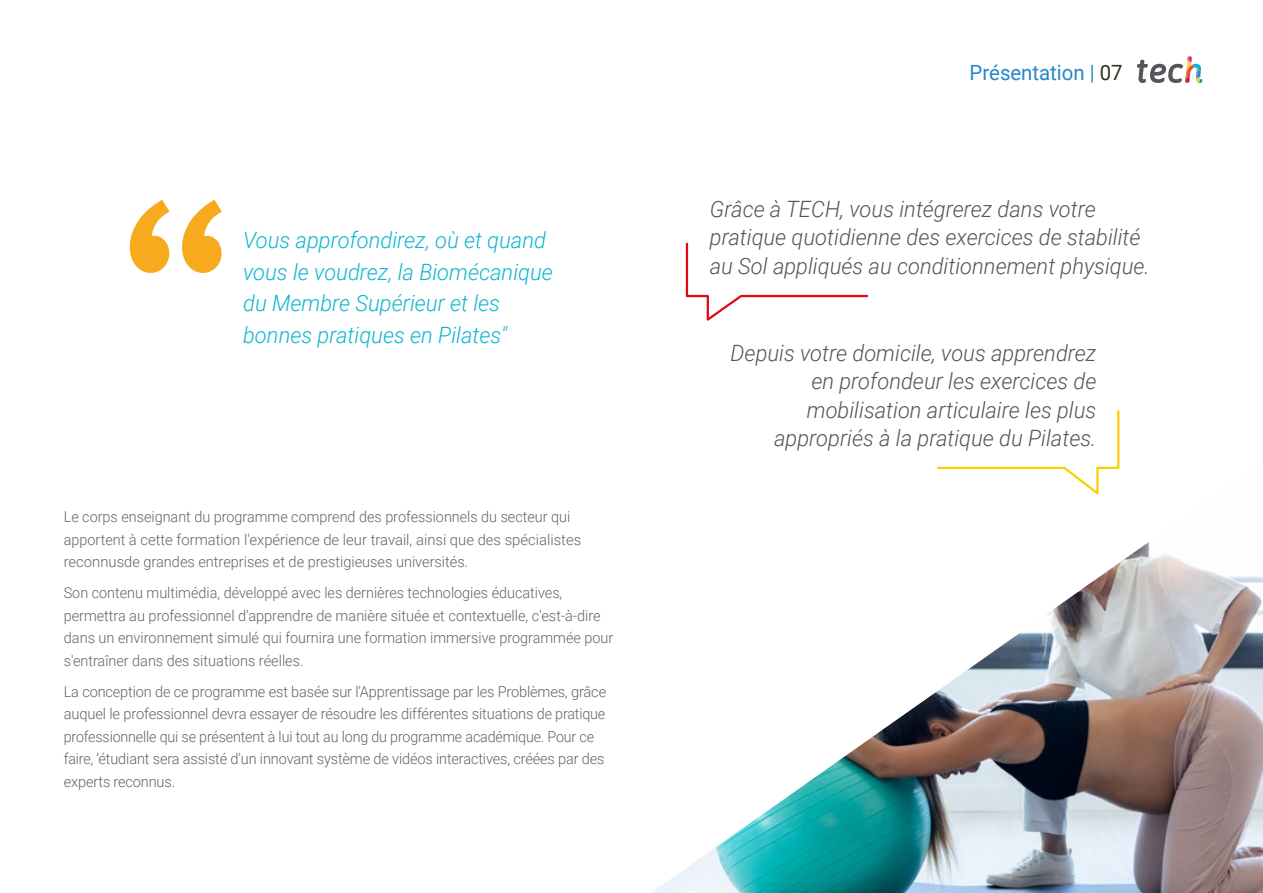
<style>
.page{position:relative;width:1263px;height:893px;background:#fff}
.page>*{position:absolute;margin:0;border:0;box-sizing:border-box;transform-origin:0 0}
.t1{font:italic 300 22.5px/28.5px "Roboto";color:#52555b;text-align:right}
.t2{font:italic 300 22.5px/31.5px "Roboto";color:#0fb6cf}
.t3{font:21px "Roboto";color:#2488c9}
.t4{font:300 15px/22.5px "Roboto";color:#61646a;scale:.96 1}
.t5{font:300 15px/22.5px "Roboto";color:#61646a}
.s1{color:#312e20}
</style>
<div class="page">
<svg style="left:130px;top:200px;width:92px;height:73px"></svg>
<svg style="left:1117px;top:410px;width:3px;height:51px"></svg>
<svg style="left:685px;top:243px;width:183px;height:78px"></svg>
<img style="left:652px;top:461px;width:611px;height:432px">
<svg style="left:1137px;top:56px;width:65px;height:27px"></svg>
<h1 class="t2" style="left:243px;top:224px;width:311px">Vous approfondirez, où et quand vous le voudrez, la Biomécanique du Membre Supérieur et les bonnes pratiques en Pilates"</h1>
<p class="t4" style="left:64px;top:505px;width:540px">Le corps enseignant du programme comprend des professionnels du secteur qui apportent à cette formation l'expérience de leur travail, ainsi que des spécialistes reconnusde grandes entreprises et de prestigieuses universités.</p>
<p class="t4" style="left:64px;top:581px;width:574px">Son contenu multimédia, développé avec les dernières technologies éducatives, permettra au professionnel d'apprendre de manière située et contextuelle, c'est-à-dire dans un environnement simulé qui fournira une formation immersive programmée pour s'entraîner dans des situations réelles.</p>
<p class="t5" style="left:64px;top:679px;width:544px">La conception de ce programme est basée sur l'Apprentissage par les Problèmes, grâce auquel le professionnel devra essayer de résoudre les différentes situations de pratique professionnelle qui se présentent à lui tout au long du programme académique. Pour ce faire, ’étudiant sera assisté d'un innovant système de vidéos interactives, créées par des experts reconnus.</p>
<h2 class="t3" style="left:970px;top:57px;width:155px">Présentation | <span class="s1">07</span></h2>
<h1 class="t1" style="left:710px;top:193px;width:441px;text-align:left">Grâce à TECH, vous intégrerez dans votre pratique quotidienne des exercices de stabilité au Sol appliqués au conditionnement physique.</h1>
<h1 class="t1" style="left:731px;top:338px;width:367px">Depuis votre domicile, vous apprendrez en profondeur les exercices de mobilisation articulaire les plus appropriés à la pratique du Pilates.</h1>
</div>
